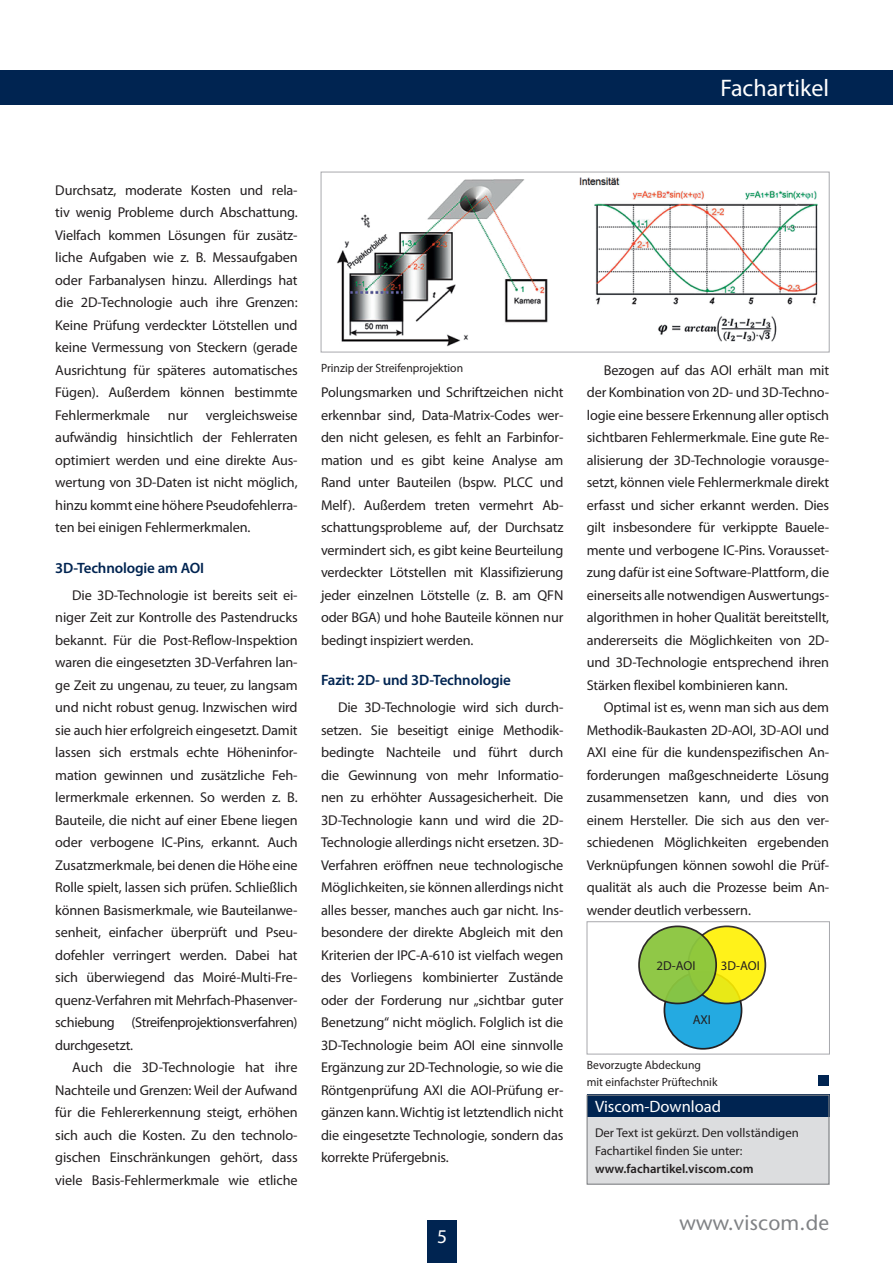
<style>
.page{position:relative;width:893px;height:1263px;background:#fff}
.page>*{position:absolute;margin:0;border:0;box-sizing:border-box;transform-origin:0 0}
.t1{font:24px "Myriad Pro";color:#fff}
.t2{font:21px "Stone Sans";letter-spacing:.01em;color:#808285}
.t3{font:19.5px "Myriad Pro";color:#fff}
.t4{font:16.5px "Myriad Pro";color:#fff}
.t5{font:600 15px "Myriad Pro";letter-spacing:-.01em;color:#002451}
.t6{font:14.25px/22.5px "Myriad Pro";letter-spacing:-.01em;color:#231f20;text-align:justify}
.t7{font:12.9px "Myriad Pro";color:#231f20}
.t8{font:12.75px/18px "Myriad Pro";color:#231f20}
.t9{font:600 12.75px "Myriad Pro";color:#231f20}
.t10{font:12px/16.5px "Myriad Pro";color:#231f20}
</style>
<div class="page">
<div style="left:0;top:71px;width:893px;height:34px;background:#002451"></div>
<div style="left:427px;top:1220px;width:30px;height:43px;background:#002451"></div>
<div style="left:587px;top:1117px;width:242px;height:68px;background:#dcdddf"></div>
<div style="left:587px;top:1095px;width:242px;height:22px;background:#002451"></div>
<div style="left:587px;top:1095px;width:242px;height:90px;border:1px solid #808285"></div>
<img style="left:337px;top:177px;width:481px;height:170px">
<div style="left:321px;top:172px;width:508px;height:180px;border:1px solid #a8a9ad"></div>
<div style="left:819px;top:1075px;width:10px;height:11px;background:#002451"></div>
<div style="left:664px;top:972px;width:77px;height:77px;background:#24aae1;border-radius:50%"></div>
<div style="left:664px;top:971px;width:78px;height:79px;border:2px solid #231f20;border-radius:50%"></div>
<svg style="left:688px;top:926px;width:77px;height:77px;background:#f3e919"></svg>
<div style="left:687px;top:925px;width:79px;height:79px;border:2px solid #231f20;border-radius:50%"></div>
<div style="left:639px;top:926px;width:77px;height:77px;background:#90c847;border-radius:50%"></div>
<div style="left:638px;top:925px;width:79px;height:79px;border:2px solid #231f20;border-radius:50%"></div>
<div style="left:587px;top:921px;width:243px;height:133px;border:1px solid #a8a9ad"></div>
<h1 class="t1" style="left:720px;top:73px;width:110px">Fachartikel</h1>
<p class="t6" style="left:55px;top:178px;width:244px">Durchsatz, moderate Kosten und rela&shy;tiv wenig Probleme durch Abschattung.<br>Vielfach kommen Lösungen für zusätz&shy;liche Aufgaben wie z. B. Messaufgaben oder Farbanalysen hinzu. Allerdings hat die 2D-Technologie auch ihre Grenzen:<br>Keine Prüfung verdeckter Lötstellen und keine Vermessung von Steckern (gerade Ausrichtung für späteres automatisches Fügen). Außerdem können bestimmte Fehlermerkmale</p>
<p class="t6" style="left:55px;top:403px;width:244px;text-indent:151px">vergleichsweise aufwändig hinsichtlich der Fehlerraten optimiert werden und eine direkte Aus&shy;wertung von 3D-Daten ist nicht möglich, hinzu kommt eine höhere Pseudofehlerra&shy;ten bei einigen Fehlermerkmalen.</p>
<p class="t5" style="left:55px;top:558px;width:150px">3D-Technologie am AOI</p>
<p class="t6" style="left:55px;top:583px;width:244px;text-indent:17px">Die 3D-Technologie ist bereits seit ei&shy;niger Zeit zur Kontrolle des Pastendrucks bekannt. Für die Post-Reflow-Inspektion waren die eingesetzten 3D-Verfahren lan&shy;ge Zeit zu ungenau, zu teuer, zu langsam und nicht robust genug. Inzwischen wird sie auch hier erfolgreich eingesetzt. Damit lassen sich erstmals echte Höheninfor&shy;mation gewinnen und zusätzliche Feh&shy;lermerkmale erkennen. So werden z. B.<br>Bauteile, die nicht auf einer Ebene liegen oder verbogene IC-Pins, erkannt. Auch Zusatzmerkmale, bei denen die Höhe eine Rolle spielt, lassen sich prüfen. Schließlich können Basismerkmale, wie Bauteilanwe&shy;senheit, einfacher überprüft und Pseu&shy;dofehler verringert werden. Dabei hat sich überwiegend das Moiré-Multi-Fre&shy;quenz-Verfahren mit Mehrfach-Phasenver&shy;schiebung (Streifenprojektionsverfahren) durchgesetzt.</p>
<p class="t6" style="left:55px;top:1056px;width:244px;text-indent:17px">Auch die 3D-Technologie hat ihre Nachteile und Grenzen: Weil der Aufwand für die Fehlererkennung steigt, erhöhen sich auch die Kosten. Zu den technolo&shy;gischen Einschränkungen gehört, dass viele Basis-Fehlermerkmale wie etliche</p>
<p class="t6" style="left:168px;top:403px;width:22px">nur</p>
<p class="t10" style="left:321px;top:359px;width:144px">Prinzip der Streifenprojektion</p>
<p class="t6" style="left:321px;top:381px;width:244px">Polungsmarken und Schriftzeichen nicht erkennbar sind, Data-Matrix-Codes wer&shy;den nicht gelesen, es fehlt an Farbinfor&shy;mation und es gibt keine Analyse am Rand unter Bauteilen (bspw. PLCC und Melf). Außerdem treten vermehrt Ab&shy;schattungsprobleme auf, der Durchsatz vermindert sich, es gibt keine Beurteilung verdeckter Lötstellen mit Klassifizierung jeder einzelnen Lötstelle (z. B. am QFN oder BGA) und hohe Bauteile können nur bedingt inspiziert werden.</p>
<p class="t5" style="left:321px;top:670px;width:191px">Fazit: 2D- und 3D-Technologie</p>
<p class="t6" style="left:321px;top:696px;width:244px;text-indent:17px">Die 3D-Technologie wird sich durch&shy;setzen. Sie beseitigt einige Methodik&shy;bedingte Nachteile und führt durch die Gewinnung von mehr Informatio&shy;nen zu erhöhter Aussagesicherheit. Die 3D-Technologie kann und wird die 2D-Technologie allerdings nicht ersetzen. 3D-Verfahren eröffnen neue technologische Möglichkeiten, sie können allerdings nicht alles besser, manches auch gar nicht. Ins&shy;besondere der direkte Abgleich mit den Kriterien der IPC-A-610 ist vielfach wegen des Vorliegens kombinierter Zustände oder der Forderung nur „sichtbar guter Benetzung“ nicht möglich. Folglich ist die 3D-Technologie beim AOI eine sinnvolle Ergänzung zur 2D-Technologie, so wie die Röntgenprüfung AXI die AOI-Prüfung er&shy;gänzen kann. Wichtig ist letztendlich nicht die eingesetzte Technologie, sondern das korrekte Prüfergebnis.</p>
<h3 class="t3" style="left:437px;top:1224px;width:12px">5</h3>
<p class="t6" style="left:587px;top:358px;width:244px;text-indent:17px">Bezogen auf das AOI erhält man mit der Kombination von 2D- und 3D-Techno&shy;logie eine bessere Erkennung aller optisch sichtbaren Fehlermerkmale. Eine gute Re&shy;alisierung der 3D-Technologie vorausge&shy;setzt, können viele Fehlermerkmale direkt erfasst und sicher erkannt werden. Dies gilt insbesondere für verkippte Bauele&shy;mente und verbogene IC-Pins. Vorausset&shy;zung dafür ist eine Software-Plattform, die einerseits alle notwendigen Auswertungs&shy;algorithmen in hoher Qualität bereitstellt, andererseits die Möglichkeiten von 2D&shy;und 3D-Technologie entsprechend ihren Stärken flexibel kombinieren kann.</p>
<p class="t6" style="left:587px;top:696px;width:244px;text-indent:17px">Optimal ist es, wenn man sich aus dem Methodik-Baukasten 2D-AOI, 3D-AOI und AXI eine für die kundenspezifischen An&shy;forderungen maßgeschneiderte Lösung zusammensetzen kann, und dies von einem Hersteller. Die sich aus den ver&shy;schiedenen Möglichkeiten ergebenden Verknüpfungen können sowohl die Prüf&shy;qualität als auch die Prozesse beim An&shy;wender deutlich verbessern.</p>
<p class="t7" style="left:656px;top:957px;width:41px">2D-AOI</p>
<p class="t7" style="left:721px;top:957px;width:41px">3D-AOI</p>
<p class="t7" style="left:693px;top:1012px;width:20px">AXI</p>
<p class="t10" style="left:587px;top:1057px;width:132px">Bevorzugte Abdeckung mit einfachster Prüftechnik</p>
<p class="t4" style="left:595px;top:1096px;width:128px">Viscom-Download</p>
<p class="t8" style="left:595px;top:1123px;width:205px">Der Text ist gekürzt. Den vollständigen<br>Fachartikel finden Sie unter:</p>
<p class="t9" style="left:595px;top:1160px;width:160px">www.fachartikel.viscom.com</p>
<h2 class="t2" style="left:680px;top:1210px;width:151px">www.viscom.de</h2>
</div>
